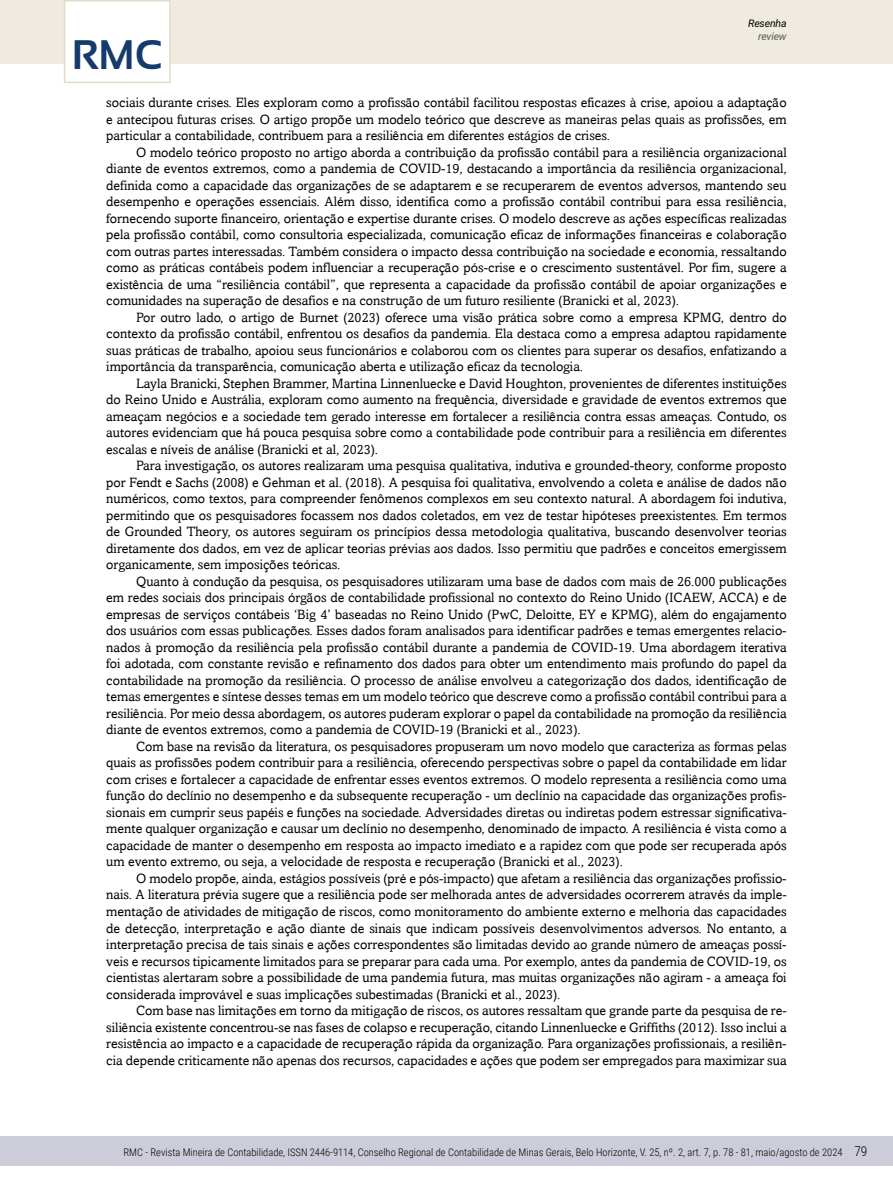
<style>
.page{position:relative;width:893px;height:1191px;background:#fff}
.page>*{position:absolute;margin:0;border:0;box-sizing:border-box;transform-origin:0 0}
.t1{font:700 41.25px "Sansation";color:#143b6b}
.t2{font:13.5px/16.5px "Amasis";color:#000;text-align:justify}
.t3{font:300 10.5px "Roboto Condensed";color:#000}
.t4{font:italic 10.5px "Roboto";letter-spacing:-.015em;color:#000}
.t5{font:italic 10.5px "Roboto";letter-spacing:-.02em;color:#58595b}
.s1{font-size:13.5px}
</style>
<div class="page">
<div style="left:0;top:0;width:893px;height:64px;background:#efebe1"></div>
<div style="left:64px;top:0;width:107px;height:83px;background:#fff;border:2px solid #e4dcca"></div>
<div style="left:0;top:1135px;width:893px;height:30px;background:#cdcdda"></div>
<h1 class="t1" style="left:72px;top:32px;width:92px">RMC</h1>
<p class="t4" style="left:748px;top:16px;width:40px">Resenha</p>
<p class="t5" style="left:758px;top:29px;width:30px">review</p>
<p class="t2" style="left:106px;top:94px;width:682px">sociais durante crises. Eles exploram como a profissão contábil facilitou respostas eficazes à crise, apoiou a adaptação e antecipou futuras crises. O artigo propõe um modelo teórico que descreve as maneiras pelas quais as profissões, em particular a contabilidade, contribuem para a resiliência em diferentes estágios de crises.</p>
<p class="t2" style="left:106px;top:144px;width:682px;text-indent:30px">O modelo teórico proposto no artigo aborda a contribuição da profissão contábil para a resiliência organizacional diante de eventos extremos, como a pandemia de COVID-19, destacando a importância da resiliência organizacional, definida como a capacidade das organizações de se adaptarem e se recuperarem de eventos adversos, mantendo seu desempenho e operações essenciais. Além disso, identifica como a profissão contábil contribui para essa resiliência, fornecendo suporte financeiro, orientação e expertise durante crises. O modelo descreve as ações específicas realizadas pela profissão contábil, como consultoria especializada, comunicação eficaz de informações financeiras e colaboração com outras partes interessadas. Também considera o impacto dessa contribuição na sociedade e economia, ressaltando como as práticas contábeis podem influenciar a recuperação pós-crise e o crescimento sustentável. Por fim, sugere a existência de uma “resiliência contábil”, que representa a capacidade da profissão contábil de apoiar organizações e comunidades na superação de desafios e na construção de um futuro resiliente (Branicki et al, 2023).</p>
<p class="t2" style="left:106px;top:309px;width:682px;text-indent:30px">Por outro lado, o artigo de Burnet (2023) oferece uma visão prática sobre como a empresa KPMG, dentro do contexto da profissão contábil, enfrentou os desafios da pandemia. Ela destaca como a empresa adaptou rapidamente suas práticas de trabalho, apoiou seus funcionários e colaborou com os clientes para superar os desafios, enfatizando a importância da transparência, comunicação aberta e utilização eficaz da tecnologia.</p>
<p class="t2" style="left:106px;top:375px;width:682px;text-indent:30px">Layla Branicki, Stephen Brammer, Martina Linnenluecke e David Houghton, provenientes de diferentes instituições do Reino Unido e Austrália, exploram como aumento na frequência, diversidade e gravidade de eventos extremos que ameaçam negócios e a sociedade tem gerado interesse em fortalecer a resiliência contra essas ameaças. Contudo, os autores evidenciam que há pouca pesquisa sobre como a contabilidade pode contribuir para a resiliência em diferentes escalas e níveis de análise (Branicki et al, 2023).</p>
<p class="t2" style="left:106px;top:457px;width:682px;text-indent:30px">Para investigação, os autores realizaram uma pesquisa qualitativa, indutiva e grounded-theory, conforme proposto por Fendt e Sachs (2008) e Gehman et al. (2018). A pesquisa foi qualitativa, envolvendo a coleta e análise de dados não numéricos, como textos, para compreender fenômenos complexos em seu contexto natural. A abordagem foi indutiva, permitindo que os pesquisadores focassem nos dados coletados, em vez de testar hipóteses preexistentes. Em termos de Grounded Theory, os autores seguiram os princípios dessa metodologia qualitativa, buscando desenvolver teorias diretamente dos dados, em vez de aplicar teorias prévias aos dados. Isso permitiu que padrões e conceitos emergissem organicamente, sem imposições teóricas.</p>
<p class="t2" style="left:106px;top:573px;width:682px;text-indent:30px">Quanto à condução da pesquisa, os pesquisadores utilizaram uma base de dados com mais de 26.000 publicações em redes sociais dos principais órgãos de contabilidade profissional no contexto do Reino Unido (ICAEW, ACCA) e de empresas de serviços contábeis ‘Big 4’ baseadas no Reino Unido (PwC, Deloitte, EY e KPMG), além do engajamento dos usuários com essas publicações. Esses dados foram analisados para identificar padrões e temas emergentes relacio&shy;nados à promoção da resiliência pela profissão contábil durante a pandemia de COVID-19. Uma abordagem iterativa foi adotada, com constante revisão e refinamento dos dados para obter um entendimento mais profundo do papel da contabilidade na promoção da resiliência. O processo de análise envolveu a categorização dos dados, identificação de temas emergentes e síntese desses temas em um modelo teórico que descreve como a profissão contábil contribui para a resiliência. Por meio dessa abordagem, os autores puderam explorar o papel da contabilidade na promoção da resiliência diante de eventos extremos, como a pandemia de COVID-19 (Branicki et al., 2023).</p>
<p class="t2" style="left:106px;top:738px;width:682px;text-indent:30px">Com base na revisão da literatura, os pesquisadores propuseram um novo modelo que caracteriza as formas pelas quais as profissões podem contribuir para a resiliência, oferecendo perspectivas sobre o papel da contabilidade em lidar com crises e fortalecer a capacidade de enfrentar esses eventos extremos. O modelo representa a resiliência como uma função do declínio no desempenho e da subsequente recuperação - um declínio na capacidade das organizações profis&shy;sionais em cumprir seus papéis e funções na sociedade. Adversidades diretas ou indiretas podem estressar significativa&shy;mente qualquer organização e causar um declínio no desempenho, denominado de impacto. A resiliência é vista como a capacidade de manter o desempenho em resposta ao impacto imediato e a rapidez com que pode ser recuperada após um evento extremo, ou seja, a velocidade de resposta e recuperação (Branicki et al., 2023).</p>
<p class="t2" style="left:106px;top:870px;width:682px;text-indent:30px">O modelo propõe, ainda, estágios possíveis (pré e pós-impacto) que afetam a resiliência das organizações profissio&shy;nais. A literatura prévia sugere que a resiliência pode ser melhorada antes de adversidades ocorrerem através da imple&shy;mentação de atividades de mitigação de riscos, como monitoramento do ambiente externo e melhoria das capacidades de detecção, interpretação e ação diante de sinais que indicam possíveis desenvolvimentos adversos. No entanto, a interpretação precisa de tais sinais e ações correspondentes são limitadas devido ao grande número de ameaças possí&shy;veis e recursos tipicamente limitados para se preparar para cada uma. Por exemplo, antes da pandemia de COVID-19, os cientistas alertaram sobre a possibilidade de uma pandemia futura, mas muitas organizações não agiram - a ameaça foi considerada improvável e suas implicações subestimadas (Branicki et al., 2023).</p>
<p class="t2" style="left:106px;top:1002px;width:682px;text-indent:30px">Com base nas limitações em torno da mitigação de riscos, os autores ressaltam que grande parte da pesquisa de re&shy;siliência existente concentrou-se nas fases de colapso e recuperação, citando Linnenluecke e Griffiths (2012). Isso inclui a resistência ao impacto e a capacidade de recuperação rápida da organização. Para organizações profissionais, a resiliên&shy;cia depende criticamente não apenas dos recursos, capacidades e ações que podem ser empregados para maximizar sua</p>
<p class="t3" style="left:123px;top:1145px;width:745px">RMC - Revista Mineira de Contabilidade, ISSN 2446-9114, Conselho Regional de Contabilidade de Minas Gerais, Belo Horizonte, V. 25, nº. 2, art. 7, p. 78 - 81, maio/agosto de 2024 <sup>79</sup><span class="s1">79</span></p>
</div>
